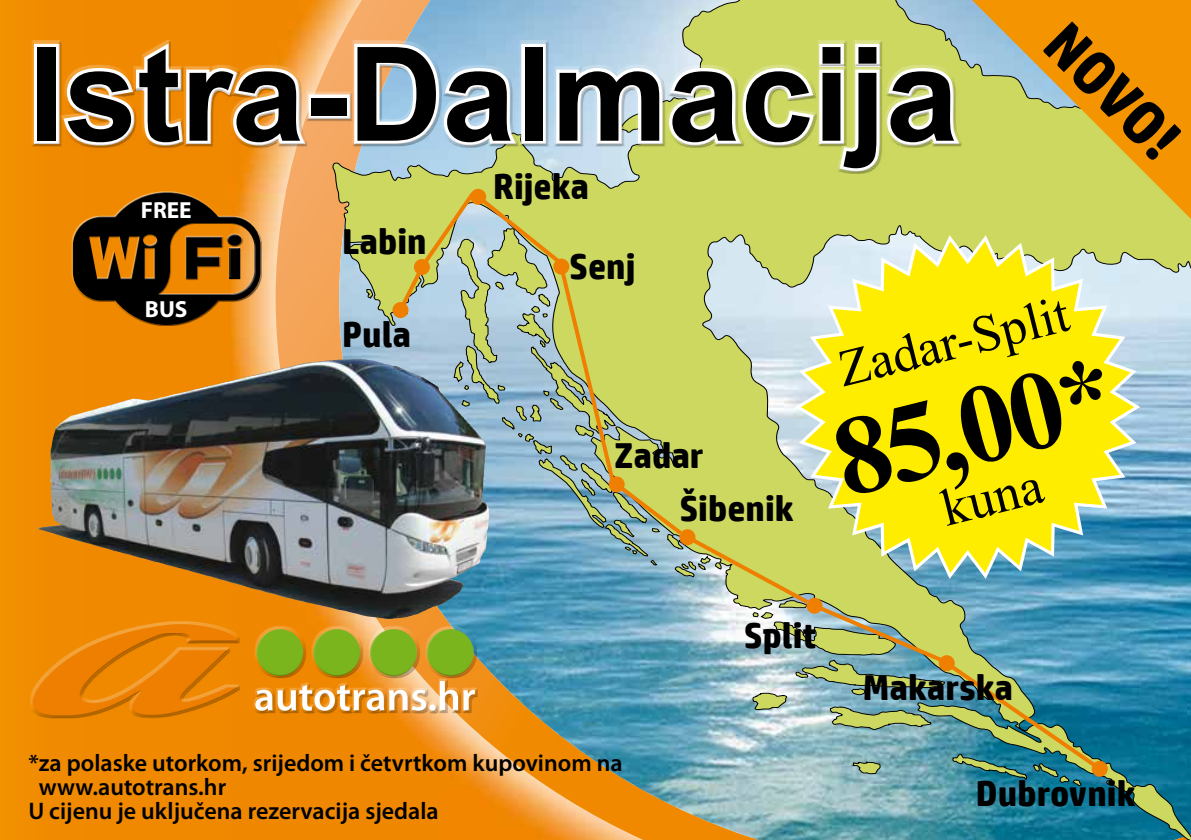
<style>
.page{position:relative;width:1191px;height:840px;background:#fff}
.page>*{position:absolute;margin:0;border:0;box-sizing:border-box;transform-origin:0 0}
.t1{font:700 130.8px "Arial";color:#000}
.t2{font:700 111.8px "Times New Roman";color:#000}
.t3{font:700 60px "HP Simplified";color:#000}
.t4{font:52.6px "Times New Roman";color:#000}
.t5{font:52px "Times New Roman";color:#000}
.t6{font:700 36px "HP Simplified";color:#000}
.t7{font:600 24px "Myriad Pro";color:#000}
.t8{font:700 23.4px "Myriad Pro";color:#fff}
</style>
<div class="page">
<div style="left:0;top:0;width:1191px;height:839px;background:#f18c00"></div>
<img style="left:332px;top:0;width:859px;height:839px">
<svg style="left:553px;top:40px;width:412px;height:136px;background:#c6d479"></svg>
<div style="left:31px;top:41px;width:931px;height:133px;background:#000;opacity:.75"></div>
<svg style="left:972px;top:0;width:219px;height:219px"></svg>
<svg style="left:1105px;top:235px;width:35px;height:343px;background:#aac9b2"></svg>
<div style="left:1091px;top:760px;width:16px;height:16px;background:#ee7f00;border-radius:50%"></div>
<img style="left:32px;top:188px;width:1073px;height:597px">
<div style="left:72px;top:191px;width:189px;height:104px;background:#fff;opacity:.75"></div>
<div style="left:72px;top:222px;width:190px;height:104px;background:#000;opacity:.75"></div>
<h1 class="t1" style="left:28px;top:7px;width:931px">Istra-Dalmacija</h1>
<p class="t8" style="left:141px;top:194px;width:53px">FREE</p>
<h3 class="t6" style="left:342px;top:220px;width:86px">Labin</h3>
<h3 class="t6" style="left:493px;top:165px;width:97px">Rijeka</h3>
<h3 class="t6" style="left:569px;top:245px;width:68px">Senj</h3>
<h3 class="t3" style="left:1079px;top:9px;width:164px;rotate:45deg">NOVO!</h3>
<p class="t8" style="left:145px;top:294px;width:44px">BUS</p>
<h3 class="t6" style="left:342px;top:313px;width:71px">Pula</h3>
<h3 class="t5" style="left:830px;top:335px;width:237px;rotate:-14deg">Zadar-Split</h3>
<h2 class="t2" style="left:817px;top:385px;width:287px;rotate:-14deg">85,00*</h2>
<h3 class="t6" style="left:614px;top:434px;width:91px">Zadar</h3>
<h3 class="t6" style="left:679px;top:487px;width:116px">Šibenik</h3>
<h3 class="t4" style="left:934px;top:474px;width:104px;rotate:-14deg">kuna</h3>
<h3 class="t6" style="left:744px;top:613px;width:74px">Split</h3>
<h3 class="t6" style="left:862px;top:666px;width:152px">Makarska</h3>
<p class="t7" style="left:28px;top:747px;width:596px">*za polaske utorkom, srijedom i četvrtkom kupovinom na</p>
<p class="t7" style="left:39px;top:771px;width:189px">www.autotrans.hr</p>
<p class="t7" style="left:28px;top:795px;width:412px">U cijenu je uključena rezervacija sjedala</p>
<h3 class="t6" style="left:976px;top:772px;width:161px">Dubrovnik</h3>
</div>
